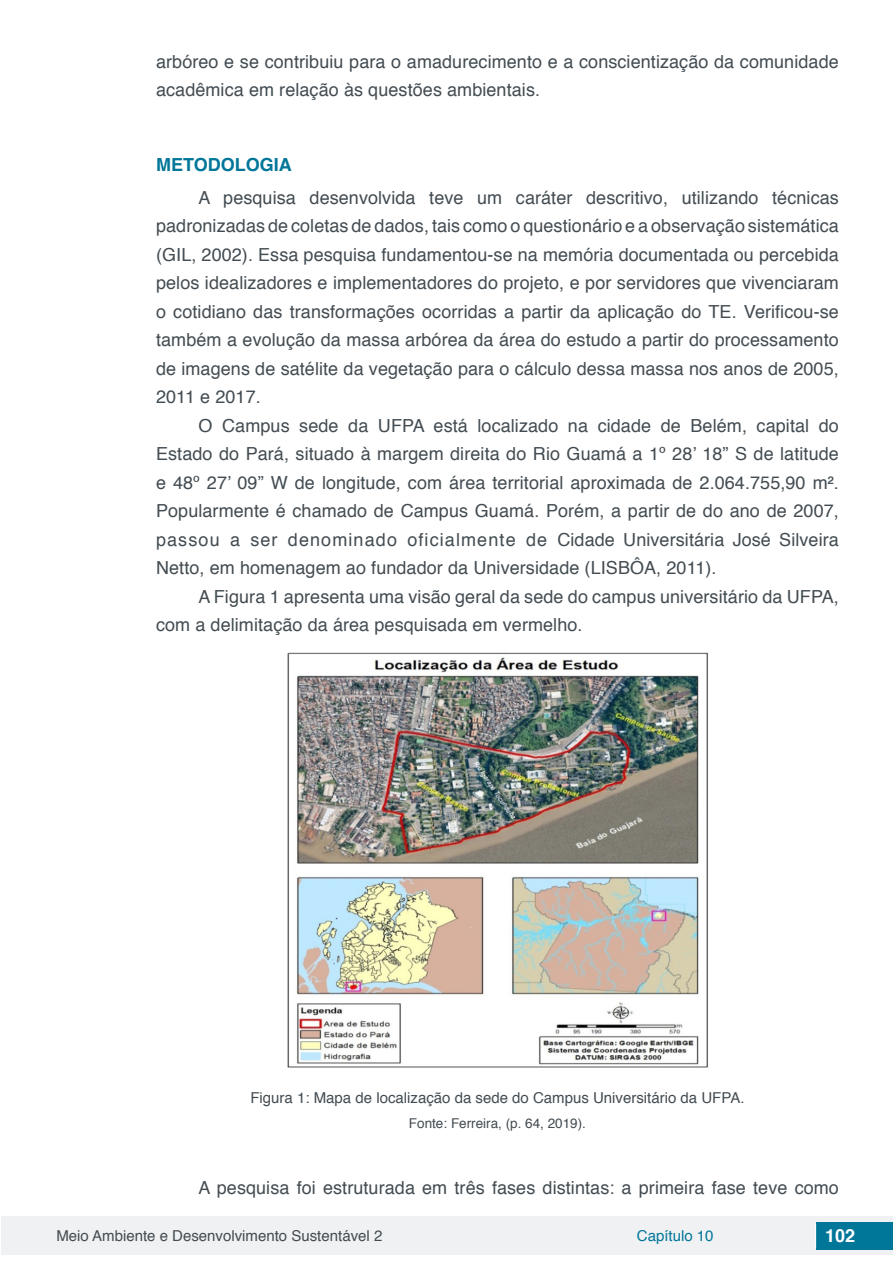
<style>
.page{position:relative;width:893px;height:1263px;background:#fff}
.page>*{position:absolute;margin:0;border:0;box-sizing:border-box;transform-origin:0 0}
.t1{font:18px/28.5px "Helvetica";letter-spacing:.005em;color:#434c52}
.t2{font:700 18px "Helvetica";color:#007699}
.t3{font:700 18px "Helvetica";color:#fff}
.t4{font:15px "Helvetica";color:#434c52}
.t5{font:15px "Helvetica";color:#007699}
.t6{font:13.5px "Helvetica";color:#434c52}
</style>
<div class="page">
<div style="left:1px;top:1216px;width:891px;height:38px;background:#f0f1f2"></div>
<div style="left:816px;top:1222px;width:77px;height:27px;background:#007699"></div>
<svg style="left:815px;top:1224px;width:1px;height:24px"></svg>
<img style="left:287px;top:652px;width:421px;height:416px">
<p class="t1" style="left:156px;top:47px;width:684px">arbóreo e se contribuiu para o amadurecimento e a conscientização da comunidade acadêmica em relação às questões ambientais.</p>
<p class="t2" style="left:156px;top:150px;width:137px">METODOLOGIA</p>
<p class="t1" style="left:156px;top:184px;width:684px;text-align:justify;text-indent:43px">A pesquisa desenvolvida teve um caráter descritivo, utilizando técnicas padronizadas de coletas de dados, tais como o questionário e a observação sistemática (GIL, 2002). Essa pesquisa fundamentou-se na memória documentada ou percebida pelos idealizadores e implementadores do projeto, e por servidores que vivenciaram o cotidiano das transformações ocorridas a partir da aplicação do TE. Verificou-se também a evolução da massa arbórea da área do estudo a partir do processamento de imagens de satélite da vegetação para o cálculo dessa massa nos anos de 2005, 2011 e 2017.</p>
<p class="t1" style="left:156px;top:411px;width:684px;text-align:justify;text-indent:43px">O Campus sede da UFPA está localizado na cidade de Belém, capital do Estado do Pará, situado à margem direita do Rio Guamá a 1º 28’ 18” S de latitude e 48º 27’ 09” W de longitude, com área territorial aproximada de 2.064.755,90 m².<br>Popularmente é chamado de Campus Guamá. Porém, a partir de do ano de 2007, passou a ser denominado oficialmente de Cidade Universitária José Silveira Netto, em homenagem ao fundador da Universidade (LISBÔA, 2011).</p>
<p class="t1" style="left:156px;top:582px;width:684px;text-indent:43px">A Figura 1 apresenta uma visão geral da sede do campus universitário da UFPA, com a delimitação da área pesquisada em vermelho.</p>
<p class="t4" style="left:250px;top:1086px;width:496px">Figura 1: Mapa de localização da sede do Campus Universitário da UFPA.</p>
<p class="t6" style="left:409px;top:1112px;width:179px">Fonte: Ferreira, (p. 64, 2019).</p>
<p class="t1" style="left:199px;top:1174px;width:642px">A pesquisa foi estruturada em três fases distintas: a primeira fase teve como</p>
<p class="t4" style="left:56px;top:1224px;width:327px">Meio Ambiente e Desenvolvimento Sustentável 2</p>
<p class="t5" style="left:637px;top:1224px;width:78px">Capítulo 10</p>
<p class="t3" style="left:825px;top:1221px;width:32px">102</p>
</div>
